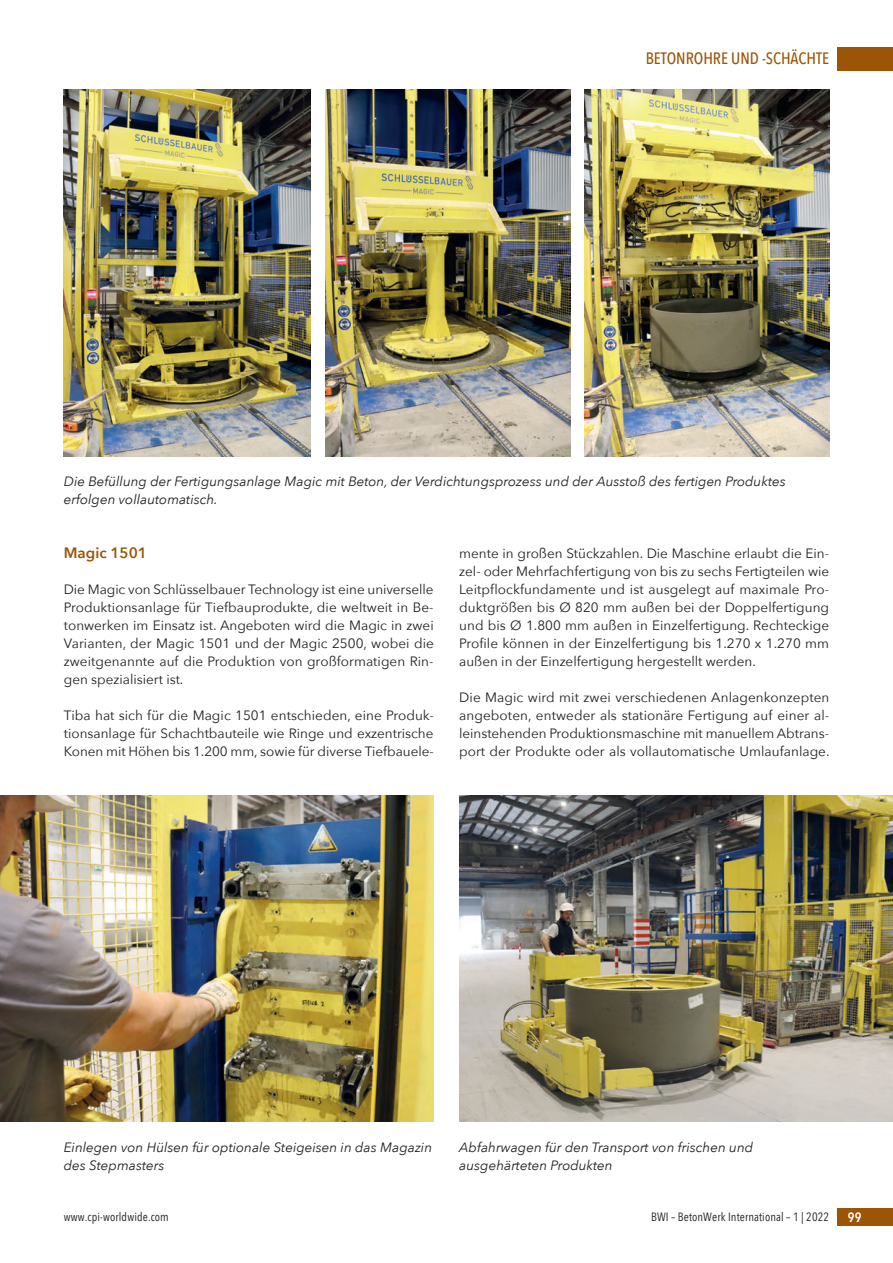
<style>
.page{position:relative;width:893px;height:1263px;background:#fff}
.page>*{position:absolute;margin:0;border:0;box-sizing:border-box;transform-origin:0 0}
.t1{font:500 16.5px "Avenir Next Condensed";color:#9c5506}
.t2{font:600 15px "Avenir Next";color:#9c5506}
.t3{font:13.5px/18px "Avenir Next";color:#231f20;text-align:justify}
.t4{font:italic 13.5px/18px "Avenir Next";color:#231f20}
.t5{font:600 13.5px "Avenir Next Condensed";color:#fff}
.t6{font:12px "Avenir Next Condensed";letter-spacing:.01em;color:#231f20}
</style>
<div class="page">
<div style="left:838px;top:47px;width:55px;height:23px;background:#9c5506"></div>
<div style="left:838px;top:1208px;width:55px;height:18px;background:#9c5506"></div>
<img style="left:64px;top:89px;width:247px;height:368px">
<img style="left:325px;top:89px;width:245px;height:368px">
<img style="left:584px;top:89px;width:245px;height:368px">
<img style="left:0;top:795px;width:434px;height:326px">
<img style="left:459px;top:795px;width:434px;height:326px">
<p class="t1" style="left:646px;top:49px;width:185px">BETONROHRE UND -SCHÄCHTE</p>
<p class="t4" style="left:64px;top:472px;width:723px">Die Befüllung der Fertigungsanlage Magic mit Beton, der Verdichtungsprozess und der Ausstoß des fertigen Produktes erfolgen vollautomatisch.</p>
<p class="t2" style="left:64px;top:540px;width:85px">Magic 1501</p>
<p class="t3" style="left:64px;top:580px;width:372px">Die Magic von Schlüsselbauer Technology ist eine universelle Produktionsanlage für Tiefbauprodukte, die weltweit in Be&shy;tonwerken im Einsatz ist. Angeboten wird die Magic in zwei Varianten, der Magic 1501 und der Magic 2500, wobei die zweitgenannte auf die Produktion von großformatigen Rin&shy;gen spezialisiert ist.</p>
<p class="t3" style="left:64px;top:706px;width:371px">Tiba hat sich für die Magic 1501 entschieden, eine Produk&shy;tionsanlage für Schachtbauteile wie Ringe und exzentrische Konen mit Höhen bis 1.200 mm, sowie für diverse Tiefbauele-</p>
<p class="t3" style="left:459px;top:544px;width:371px">mente in großen Stückzahlen. Die Maschine erlaubt die Ein&shy;zel- oder Mehrfachfertigung von bis zu sechs Fertigteilen wie Leitpflockfundamente und ist ausgelegt auf maximale Pro&shy;duktgrößen bis Ø 820 mm außen bei der Doppelfertigung und bis Ø 1.800 mm außen in Einzelfertigung. Rechteckige Profile können in der Einzelfertigung bis 1.270 x 1.270 mm außen in der Einzelfertigung hergestellt werden.</p>
<p class="t3" style="left:459px;top:688px;width:372px">Die Magic wird mit zwei verschiedenen Anlagenkonzepten angeboten, entweder als stationäre Fertigung auf einer al&shy;leinstehenden Produktionsmaschine mit manuellem Abtrans&shy;port der Produkte oder als vollautomatische Umlaufanlage.</p>
<p class="t4" style="left:64px;top:1138px;width:370px">Einlegen von Hülsen für optionale Steigeisen in das Magazin des Stepmasters</p>
<p class="t4" style="left:459px;top:1138px;width:295px">Abfahrwagen für den Transport von frischen und ausgehärteten Produkten</p>
<p class="t6" style="left:64px;top:1207px;width:107px">www.cpi-worldwide.com</p>
<p class="t6" style="left:651px;top:1207px;width:180px">BWI – BetonWerk International – 1 | 2022</p>
<p class="t5" style="left:848px;top:1206px;width:15px">99</p>
</div>
